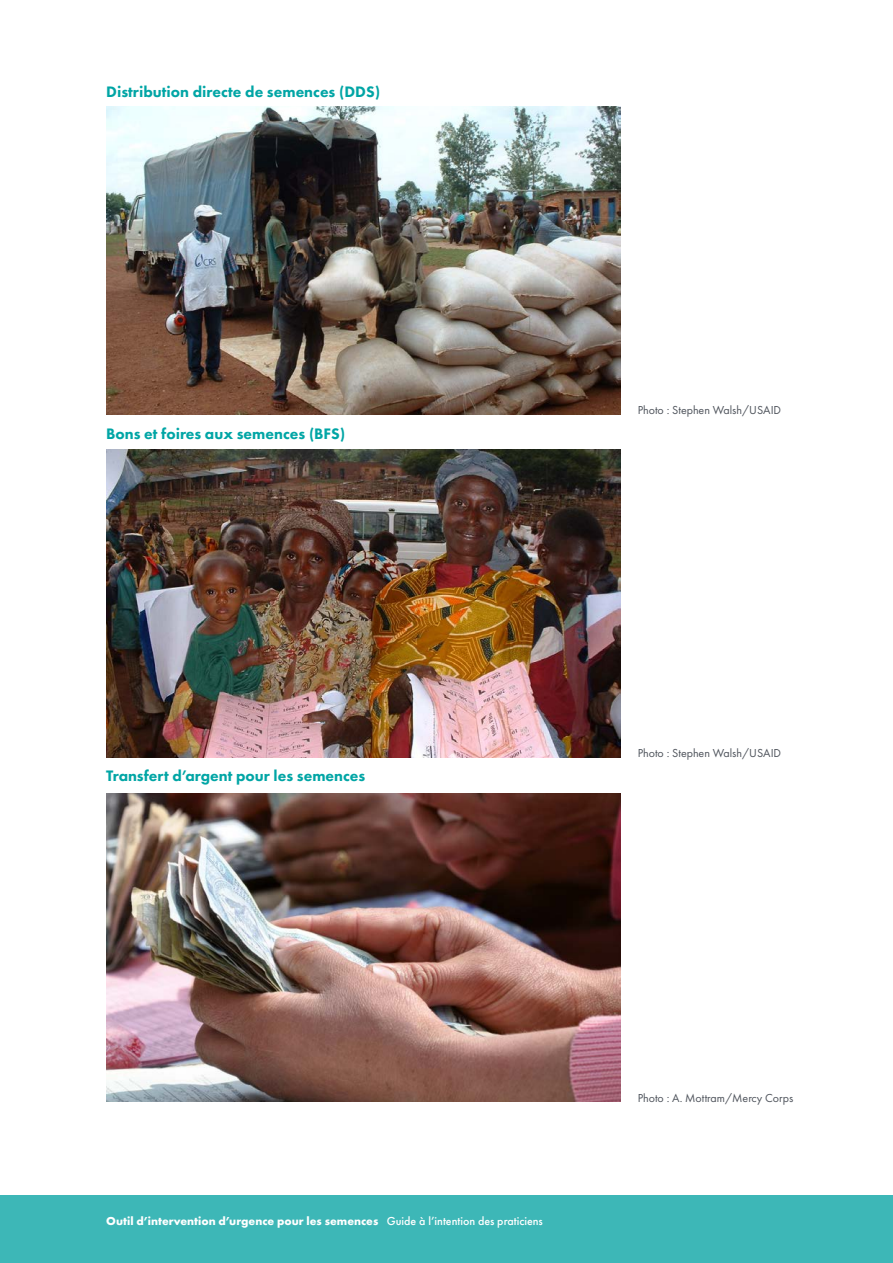
<style>
.page{position:relative;width:893px;height:1263px;background:#fff}
.page>*{position:absolute;margin:0;border:0;box-sizing:border-box;transform-origin:0 0}
.h3-noToc{font:800 15.75px "Futura PT";color:#00a5a5}
.photoCredit{font:12px "Futura PT";color:#4e535b}
.t1{font:700 12px "Futura PT";color:#fff}
.s1{font-weight:500}
</style>
<div class="page">
<div style="left:0;top:1195px;width:893px;height:68px;background:#3db7b7"></div>
<img style="left:106px;top:106px;width:515px;height:308px">
<img style="left:106px;top:450px;width:515px;height:308px">
<img style="left:106px;top:793px;width:515px;height:308px">
<p class="h3-noToc" style="left:106px;top:82px;width:275px">Distribution directe de semences (DDS)</p>
<p class="h3-noToc" style="left:106px;top:424px;width:240px">Bons et foires aux semences (BFS)</p>
<p class="h3-noToc" style="left:106px;top:765px;width:261px">Transfert d’argent pour les semences</p>
<p class="photoCredit" style="left:638px;top:403px;width:145px">Photo : Stephen Walsh/USAID</p>
<p class="photoCredit" style="left:638px;top:746px;width:145px">Photo : Stephen Walsh/USAID</p>
<p class="t1" style="left:106px;top:1213px;width:438px">Outil d’intervention d’urgence pour les semences <span class="s1">Guide à l’intention des praticiens</span></p>
<p class="photoCredit" style="left:638px;top:1091px;width:157px">Photo : A. Mottram/Mercy Corps</p>
</div>
